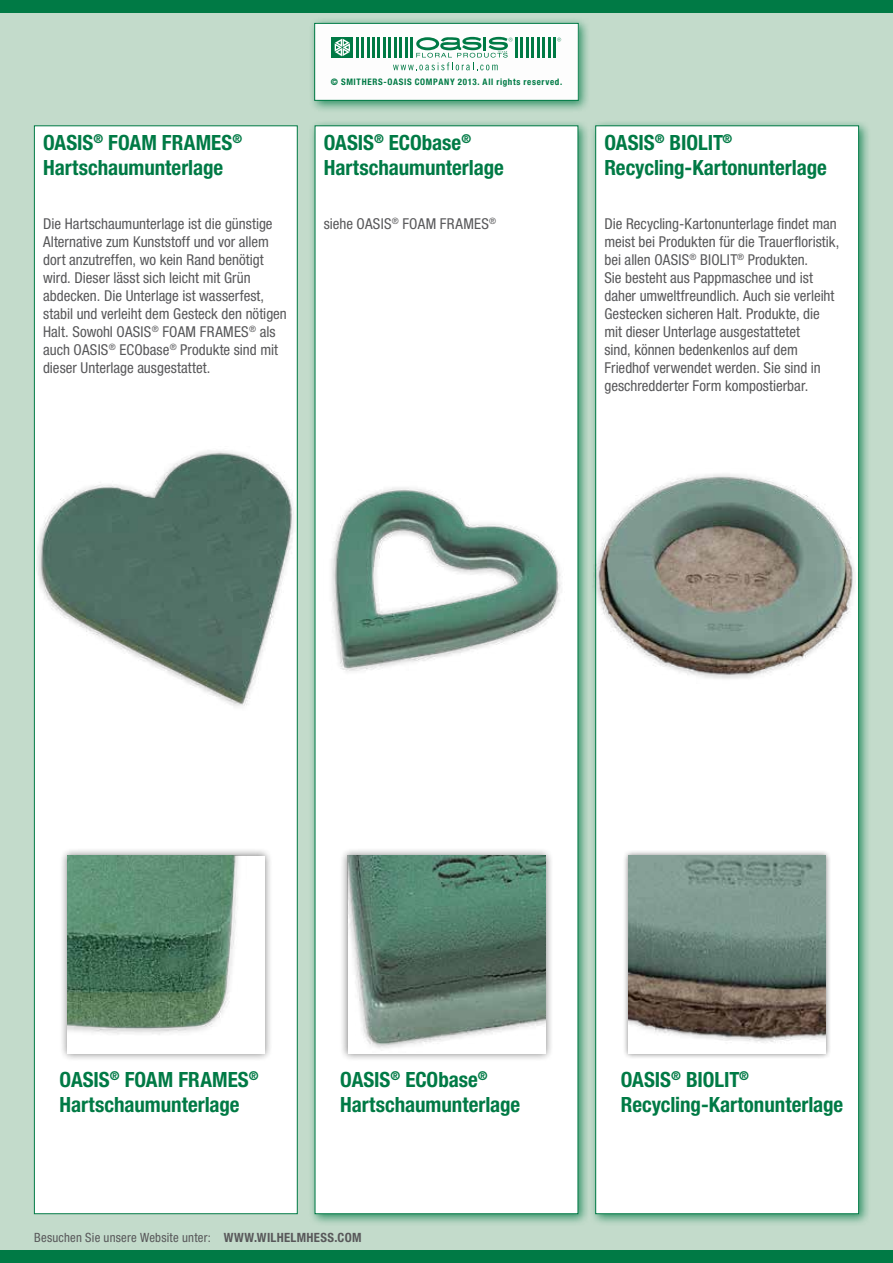
<style>
.page{position:relative;width:893px;height:1263px;background:#c3dbcb}
.page>*{position:absolute;margin:0;border:0;box-sizing:border-box;transform-origin:0 0}
.t1{font:700 condensed 21px/25.2px "Helvetica Neue LT Std";color:#007a45}
.t2{font:condensed 15px/18px "Helvetica Neue LT Std";color:#58585a}
.t3{font:condensed 12.75px "Helvetica Neue LT Std";letter-spacing:.015em;color:#58585a}
.t4{font:700 condensed 9px "Helvetica Neue LT Std";letter-spacing:.075em;color:#007a45}
.s1{font-weight:700}
</style>
<div class="page">
<div style="left:34px;top:126px;width:263px;height:1088px;background:#fff"></div>
<div style="left:308px;top:120px;width:282px;height:1106px;background:#007a45;opacity:.75"></div>
<div style="left:315px;top:126px;width:263px;height:1088px;background:#fff"></div>
<div style="left:589px;top:120px;width:282px;height:1106px;background:#007a45;opacity:.75"></div>
<div style="left:596px;top:126px;width:263px;height:1088px;background:#fff"></div>
<img style="left:315px;top:446px;width:263px;height:264px">
<img style="left:36px;top:450px;width:258px;height:256px">
<div style="left:339px;top:848px;width:214px;height:213px;background:#000;opacity:.5"></div>
<img style="left:348px;top:856px;width:197px;height:197px">
<div style="left:59px;top:848px;width:214px;height:213px;background:#000;opacity:.5"></div>
<div style="left:67px;top:856px;width:198px;height:197px;background:#fff"></div>
<img style="left:67px;top:856px;width:171px;height:179px">
<div style="left:308px;top:17px;width:282px;height:96px;background:#007a45;opacity:.75"></div>
<div style="left:315px;top:23px;width:263px;height:77px;background:#fdfdfd"></div>
<svg style="left:557px;top:38px;width:4px;height:4px"></svg>
<hr style="left:553px;top:37px;width:3px;height:20px;background:#007a45">
<hr style="left:548px;top:37px;width:3px;height:20px;background:#007a45">
<hr style="left:542px;top:37px;width:3px;height:20px;background:#007a45">
<hr style="left:372px;top:37px;width:3px;height:20px;background:#007a45">
<hr style="left:362px;top:37px;width:2px;height:20px;background:#007a45">
<hr style="left:356px;top:37px;width:3px;height:20px;background:#007a45">
<hr style="left:367px;top:37px;width:3px;height:20px;background:#007a45">
<hr style="left:378px;top:37px;width:2px;height:20px;background:#007a45">
<hr style="left:383px;top:37px;width:3px;height:20px;background:#007a45">
<hr style="left:388px;top:37px;width:3px;height:20px;background:#007a45">
<hr style="left:531px;top:37px;width:3px;height:20px;background:#007a45">
<hr style="left:537px;top:37px;width:2px;height:20px;background:#007a45">
<hr style="left:526px;top:37px;width:2px;height:20px;background:#007a45">
<hr style="left:515px;top:37px;width:2px;height:20px;background:#007a45">
<hr style="left:520px;top:37px;width:3px;height:20px;background:#007a45">
<div style="left:332px;top:37px;width:21px;height:20px;background:#007a45"></div>
<svg style="left:335px;top:39px;width:15px;height:17px"></svg>
<svg style="left:393px;top:37px;width:119px;height:33px"></svg>
<div style="left:314px;top:23px;width:264px;height:78px;border:1px solid #007a45"></div>
<div style="left:622px;top:850px;width:210px;height:209px;background:#000;opacity:.5"></div>
<img style="left:628px;top:856px;width:198px;height:197px">
<img style="left:593px;top:442px;width:266px;height:267px">
<div style="left:0;top:1250px;width:893px;height:13px;background:#007a45"></div>
<div style="left:0;top:0;width:893px;height:13px;background:#007a45"></div>
<h1 class="t1" style="left:43px;top:129px;width:201px">OASIS<sup>®</sup> FOAM FRAMES<sup>®<br></sup>Hartschaumunterlage</h1>
<p class="t2" style="left:43px;top:214px;width:245px">Die Hartschaumunterlage ist die günstige Alternative zum Kunststoff und vor allem dort anzutreffen, wo kein Rand benötigt wird. Dieser lässt sich leicht mit Grün abdecken. Die Unterlage ist wasserfest, stabil und verleiht dem Gesteck den nötigen Halt. Sowohl OASIS<sup>®</sup> FOAM FRAMES<sup>®</sup> als auch OASIS<sup>®</sup> ECObase<sup>®</sup> Produkte sind mit dieser Unterlage ausgestattet.</p>
<p class="t4" style="left:331px;top:76px;width:233px">© SMITHERS-OASIS COMPANY 2013. All rights reserved.</p>
<h1 class="t1" style="left:324px;top:129px;width:182px">OASIS<sup>®</sup> ECObase<sup>®<br></sup>Hartschaumunterlage</h1>
<p class="t2" style="left:324px;top:214px;width:174px">siehe OASIS<sup>®</sup> FOAM FRAMES<sup>®</sup></p>
<h1 class="t1" style="left:604px;top:129px;width:224px">OASIS<sup>®</sup> BIOLIT<sup>®<br></sup>Recycling-Kartonunterlage</h1>
<p class="t2" style="left:604px;top:214px;width:236px">Die Recycling-Kartonunterlage findet man meist bei Produkten für die Trauerfloristik, bei allen OASIS<sup>®</sup> BIOLIT<sup>®</sup> Produkten.<br>Sie besteht aus Pappmaschee und ist daher umweltfreundlich. Auch sie verleiht Gestecken sicheren Halt. Produkte, die mit dieser Unterlage ausgestattetet<br>sind, können bedenkenlos auf dem Friedhof verwendet werden. Sie sind in geschredderter Form kompostierbar.</p>
<h1 class="t1" style="left:60px;top:1066px;width:201px">OASIS<sup>®</sup> FOAM FRAMES<sup>®<br></sup>Hartschaumunterlage</h1>
<h1 class="t1" style="left:340px;top:1066px;width:182px">OASIS<sup>®</sup> ECObase<sup>®<br></sup>Hartschaumunterlage</h1>
<h1 class="t1" style="left:621px;top:1066px;width:224px">OASIS<sup>®</sup> BIOLIT<sup>®<br></sup>Recycling-Kartonunterlage</h1>
<p class="t3" style="left:34px;top:1230px;width:329px">Besuchen Sie unsere Website unter: <span class="s1">WWW.WILHELMHESS.COM</span></p>
</div>
